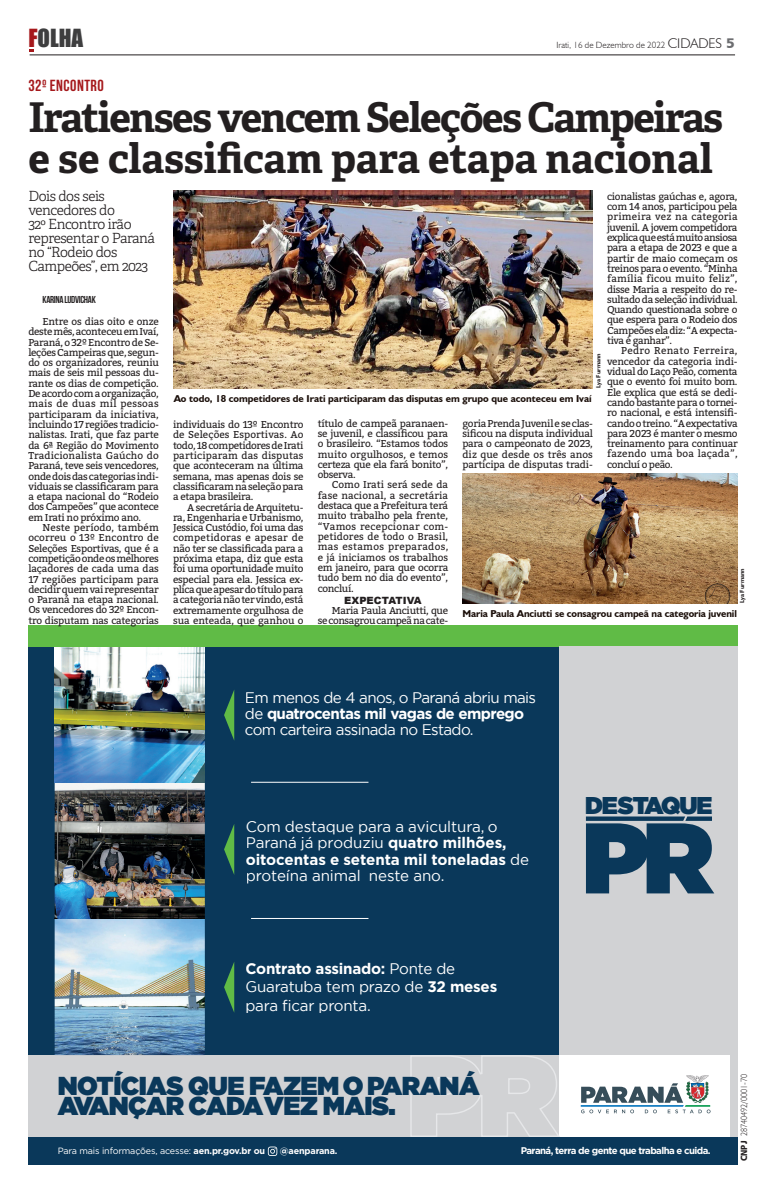
<style>
.page{position:relative;width:766px;height:1191px;background:#fff}
.page>*{position:absolute;margin:0;border:0;box-sizing:border-box;transform-origin:0 0}
.t1{font:100px "Gotham Ultra";color:#0a385a}
.t2{font:700 41px/41px "Adelle";letter-spacing:-.035em;color:#231f20}
.t3{font:25.8px/20.5px "Gotham Ultra";letter-spacing:-.02em;color:#0a385a}
.t4{font:24.2px "Gotham Ultra";letter-spacing:-.045em;color:#0a385a}
.t5{font:22.9px "Impact";color:#3e3e3f}
.t6{font:700 16px "Bebas Neue";letter-spacing:.03em;color:#a5181b}
.t7{font:15.3px/16.3px "Gotham";letter-spacing:-.015em;color:#fff}
.t8{font:15.3px/16.3px "Gotham";letter-spacing:-.04em;color:#fff}
.t9{font:300 14px/14px "Adelle";letter-spacing:-.03em;color:#231f20}
.t10{font:10px/10.3px "Bitter";letter-spacing:-.03em;color:#231f20;text-align:justify}
.t11{font:700 10px "Humanist 521 BT";letter-spacing:-.005em;color:#1b0f0a}
.t12{font:700 10px "Bebas Neue";letter-spacing:-.03em;color:#231f20}
.t13{font:900 10px "Arial";letter-spacing:.005em;color:#231f20}
.t14{font:700 9.7px "Gotham";letter-spacing:-.06em;color:#fff}
.t15{font:9.1px "Gotham";letter-spacing:-.015em;color:#fff}
.t16{font:700 9.1px "Gotham";letter-spacing:-.015em;color:#fff}
.t17{font:300 9px "Humanist 521 BT";color:#231f20}
.t18{font:300 9px "Humanist 521 BT";color:#231f20;scale:.9 1}
.t19{font:700 6px "Humanist 521 BT";color:#231f20}
.s1{color:#a5181b}
.s2{font-size:14px}
.s3{font-family:"Humanist 777 BT Black B";font-weight:400;font-size:14px;color:#6c6d70}
.s4{font-weight:700}
.s5{font-family:"Humanist 777 BT Black B";font-weight:400}
</style>
<div class="page">
<hr style="left:30px;top:55px;width:704px;height:1px;background:#231f20">
<svg style="left:29px;top:49px;width:5px;height:3px"></svg>
<div style="left:28px;top:625px;width:532px;height:430px;background:#0a385a"></div>
<div style="left:28px;top:1137px;width:709px;height:27px;background:#0a385a"></div>
<div style="left:28px;top:1055px;width:709px;height:82px;background:#d1d2d4"></div>
<div style="left:559px;top:1055px;width:171px;height:82px;background:#fff"></div>
<img style="left:55px;top:646px;width:150px;height:409px">
<img style="left:55px;top:919px;width:150px;height:1px">
<svg style="left:580px;top:1075px;width:130px;height:38px"></svg>
<div style="left:28px;top:625px;width:709px;height:21px;background:#60bb46"></div>
<hr style="left:251px;top:918px;width:117px;height:1px;background:#fff">
<hr style="left:251px;top:781px;width:117px;height:1px;background:#fff">
<svg style="left:410px;top:1055px;width:150px;height:82px"></svg>
<div style="left:559px;top:646px;width:178px;height:409px;background:#d1d2d4"></div>
<svg style="left:585px;top:816px;width:126px;height:5px"></svg>
<svg style="left:224px;top:690px;width:10px;height:50px"></svg>
<svg style="left:224px;top:825px;width:10px;height:49px"></svg>
<svg style="left:224px;top:962px;width:11px;height:51px"></svg>
<svg style="left:268px;top:1146px;width:9px;height:10px"></svg>
<img style="left:173px;top:191px;width:419px;height:197px">
<img style="left:462px;top:473px;width:275px;height:130px">
<h3 class="t5" style="left:28px;top:20px;width:56px"><span class="s1">F</span>OLHA</h3>
<p class="t17" style="left:556px;top:39px;width:180px">Irati, 16 de Dezembro de 2022 <span class="s2">CIDADES</span> <span class="s3">5</span></p>
<h3 class="t6" style="left:28px;top:76px;width:77px">32º ENCONTRO</h3>
<h2 class="t2" style="left:28px;top:97px;width:696px">Iratienses vencem Seleções Campeiras e se classificam para etapa nacional</h2>
<h3 class="t9" style="left:28px;top:189px;width:128px">Dois dos seis vencedores do<br>32º Encontro irão representar o Paraná no “Rodeio dos<br>Campeões”, em 2023</h3>
<p class="t10" style="left:607px;top:191px;width:132px">cionalistas gaúchas e, agora, com 14 anos, participou pela primeira vez na categoria juvenil. A jovem competidora explica que está muito ansiosa para a etapa de 2023 e que a partir de maio começam os treinos para o evento. “Minha família ficou muito feliz”, disse Maria a respeito do re&shy;sultado da seleção individual.<br>Quando questionada sobre o que espera para o Rodeio dos Campeões ela diz: “A expecta&shy;tiva é ganhar”.</p>
<p class="t10" style="left:607px;top:345px;width:132px;text-indent:14px">Pedro Renato Ferreira, vencedor da categoria indi&shy;vidual do Laço Peão, comenta que o evento foi muito bom.<br>Ele explica que está se dedi&shy;cando bastante para o tornei&shy;ro nacional, e está intensifi&shy;cando o treino. “A expectativa para 2023 é manter o mesmo treinamento para continuar fazendo uma boa laçada”, concluí o peão.</p>
<p class="t12" style="left:43px;top:294px;width:55px">KARINA LUDVICHAK</p>
<p class="t10" style="left:28px;top:316px;width:132px;text-indent:14px">Entre os dias oito e onze deste mês, aconteceu em Ivaí, Paraná, o 32º Encontro de Se&shy;leções Campeiras que, segun&shy;do os organizadores, reuniu mais de seis mil pessoas du&shy;rante os dias de competição.<br>De acordo com a organização, mais de duas mil pessoas participaram da iniciativa, incluindo 17 regiões tradicio&shy;nalistas. Irati, que faz parte da 6ª Região do Movimento Tradicionalista Gaúcho do Paraná, teve seis vencedores, onde dois das categorias indi&shy;viduais se classificaram para a etapa nacional do “Rodeio dos Campeões” que acontece em Irati no próximo ano.</p>
<p class="t10" style="left:28px;top:522px;width:132px;text-indent:14px">Neste período, também ocorreu o 13º Encontro de Seleções Esportivas, que é a competição onde os melhores laçadores de cada uma das 17 regiões participam para decidir quem vai representar o Paraná na etapa nacional.<br>Os vencedores do 32º Encon&shy;tro disputam nas categorias</p>
<p class="t19" style="left:594px;top:388px;width:36px;rotate:-90deg">Lya Furmann</p>
<p class="t11" style="left:174px;top:392px;width:419px">Ao todo, 18 competidores de Irati participaram das disputas em grupo que aconteceu em Ivaí</p>
<p class="t10" style="left:317px;top:418px;width:132px">título de campeã paranaen&shy;se juvenil, e classificou para o brasileiro. “Estamos todos muito orgulhosos, e temos certeza que ela fará bonito”, observa.</p>
<p class="t10" style="left:317px;top:479px;width:132px;text-indent:14px">Como Irati será sede da fase nacional, a secretária destaca que a Prefeitura terá muito trabalho pela frente, “Vamos recepcionar com&shy;petidores de todo o Brasil, mas estamos preparados, e já iniciamos os trabalhos em janeiro, para que ocorra tudo bem no dia do evento”, concluí.</p>
<p class="t13" style="left:344px;top:592px;width:79px">EXPECTATIVA</p>
<p class="t10" style="left:317px;top:605px;width:132px;text-align:right">Maria Paula Anciutti, que<br>se consagrou campeã na cate-</p>
<p class="t10" style="left:462px;top:418px;width:132px">goria Prenda Juvenil e se clas&shy;sificou na disputa individual para o campeonato de 2023, diz que desde os três anos participa de disputas tradi-</p>
<p class="t10" style="left:173px;top:419px;width:132px">individuais do 13º Encontro de Seleções Esportivas. Ao todo, 18 competidores de Irati participaram das disputas que aconteceram na última semana, mas apenas dois se classificaram na seleção para a etapa brasileira.</p>
<p class="t10" style="left:173px;top:501px;width:132px;text-indent:14px">A secretária de Arquitetu&shy;ra, Engenharia e Urbanismo, Jessica Custódio, foi uma das competidoras e apesar de não ter se classificada para a próxima etapa, diz que esta foi uma oportunidade muito especial para ela. Jessica ex&shy;plica que apesar do título para a categoria não ter vindo, está extremamente orgulhosa de sua enteada, que ganhou o</p>
<p class="t19" style="left:738px;top:603px;width:36px;rotate:-90deg">Lya Furmann</p>
<p class="t11" style="left:462px;top:607px;width:276px">Maria Paula Anciutti se consagrou campeã na categoria juvenil</p>
<h3 class="t8" style="left:245px;top:689px;width:292px">Em menos de 4 anos, o Paraná abriu mais de <span class="s4">quatrocentas mil vagas de emprego </span>com carteira assinada no Estado.</h3>
<h3 class="t7" style="left:246px;top:818px;width:284px">Com destaque para a avicultura, o Paraná já produziu <span class="s4">quatro milhões, oitocentas e setenta mil toneladas</span> de proteína animal neste ano.</h3>
<h3 class="t4" style="left:585px;top:791px;width:129px">DESTAQUE</h3>
<h1 class="t1" style="left:582px;top:800px;width:133px">PR</h1>
<h3 class="t7" style="left:245px;top:959px;width:253px;line-height:18.3px"><span class="s4">Contrato assinado:</span> Ponte de<br>Guaratuba tem prazo de <span class="s4">32 meses </span>para ficar pronta.</h3>
<h3 class="t3" style="left:58px;top:1074px;width:423px">NOTÍCIAS QUE FAZEM O PARANÁ<br>AVANÇAR CADA VEZ MAIS.</h3>
<p class="t15" style="left:58px;top:1144px;width:209px">Para mais informações, acesse: <span class="s4">aen.pr.gov.br ou</span></p>
<p class="t16" style="left:280px;top:1144px;width:59px">@aenparana.</p>
<p class="t14" style="left:520px;top:1144px;width:191px">Paraná, terra de gente que trabalha e cuida.</p>
<p class="t18" style="left:738px;top:1161px;width:98px;rotate:-90deg"><span class="s5">CNPJ</span> 28740492/0001-70</p>
</div>
